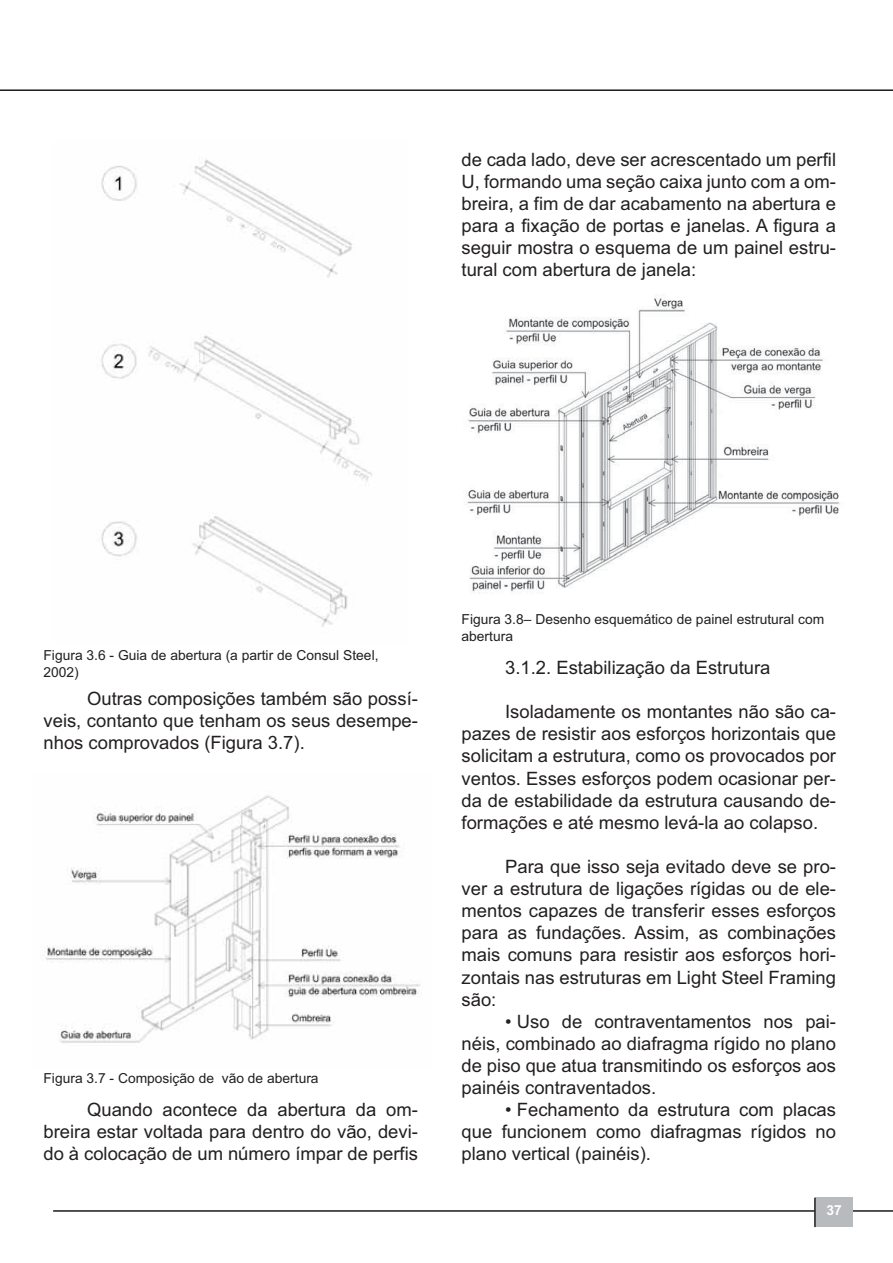
<style>
.page{position:relative;width:893px;height:1263px;background:#fff}
.page>*{position:absolute;margin:0;border:0;box-sizing:border-box;transform-origin:0 0}
.t1{font:18.45px/22px "Arial";color:#231f20;text-align:justify}
.t2{font:13.8px/16.6px "Arial";color:#231f20}
.t3{font:700 13.8px "Arial";color:#fff}
</style>
<div class="page">
<hr style="left:53px;top:1210px;width:840px;height:2px;background:#231f20">
<div style="left:815px;top:1198px;width:37px;height:29px;background:#b7bbbe"></div>
<hr style="left:814px;top:1198px;width:2px;height:29px;background:#231f20">
<hr style="left:0;top:89px;width:893px;height:2px;background:#231f20">
<img style="left:101px;top:159px;width:271px;height:468px">
<img style="left:46px;top:795px;width:376px;height:248px">
<img style="left:466px;top:297px;width:374px;height:296px">
<p class="t1" style="left:462px;top:150px;width:376px">de cada lado, deve ser acrescentado um perfil U, formando uma seção caixa junto com a om&shy;breira, a fim de dar acabamento na abertura e para a fixação de portas e janelas. A figura a seguir mostra o esquema de um painel estru&shy;tural com abertura de janela:</p>
<p class="t2" style="left:44px;top:648px;width:336px">Figura 3.6 - Guia de abertura (a partir de Consul Steel,<br>2002)</p>
<p class="t1" style="left:44px;top:689px;width:376px;text-indent:44px">Outras composições também são possí&shy;veis, contanto que tenham os seus desempe&shy;nhos comprovados (Figura 3.7).</p>
<p class="t2" style="left:44px;top:1071px;width:277px">Figura 3.7 - Composição de vão de abertura</p>
<p class="t1" style="left:44px;top:1100px;width:376px;text-indent:44px">Quando acontece da abertura da om&shy;breira estar voltada para dentro do vão, devi&shy;do à colocação de um número ímpar de perfis</p>
<p class="t2" style="left:462px;top:612px;width:364px">Figura 3.8– Desenho esquemático de painel estrutural com abertura</p>
<p class="t1" style="left:505px;top:658px;width:267px">3.1.2. Estabilização da Estrutura</p>
<p class="t1" style="left:462px;top:702px;width:376px;text-indent:44px">Isoladamente os montantes não são ca&shy;pazes de resistir aos esforços horizontais que solicitam a estrutura, como os provocados por ventos. Esses esforços podem ocasionar per&shy;da de estabilidade da estrutura causando de&shy;formações e até mesmo levá-la ao colapso.</p>
<p class="t1" style="left:462px;top:857px;width:376px;text-indent:44px">Para que isso seja evitado deve se pro&shy;ver a estrutura de ligações rígidas ou de ele&shy;mentos capazes de transferir esses esforços para as fundações. Assim, as combinações mais comuns para resistir aos esforços hori&shy;zontais nas estruturas em Light Steel Framing são:</p>
<p class="t1" style="left:462px;top:1012px;width:376px;text-indent:44px">• Uso de contraventamentos nos pai&shy;néis, combinado ao diafragma rígido no plano de piso que atua transmitindo os esforços aos painéis contraventados.</p>
<p class="t1" style="left:462px;top:1101px;width:376px;text-indent:44px">• Fechamento da estrutura com placas que funcionem como diafragmas rígidos no plano vertical (painéis).</p>
<p class="t3" style="left:826px;top:1206px;width:17px">37</p>
</div>
